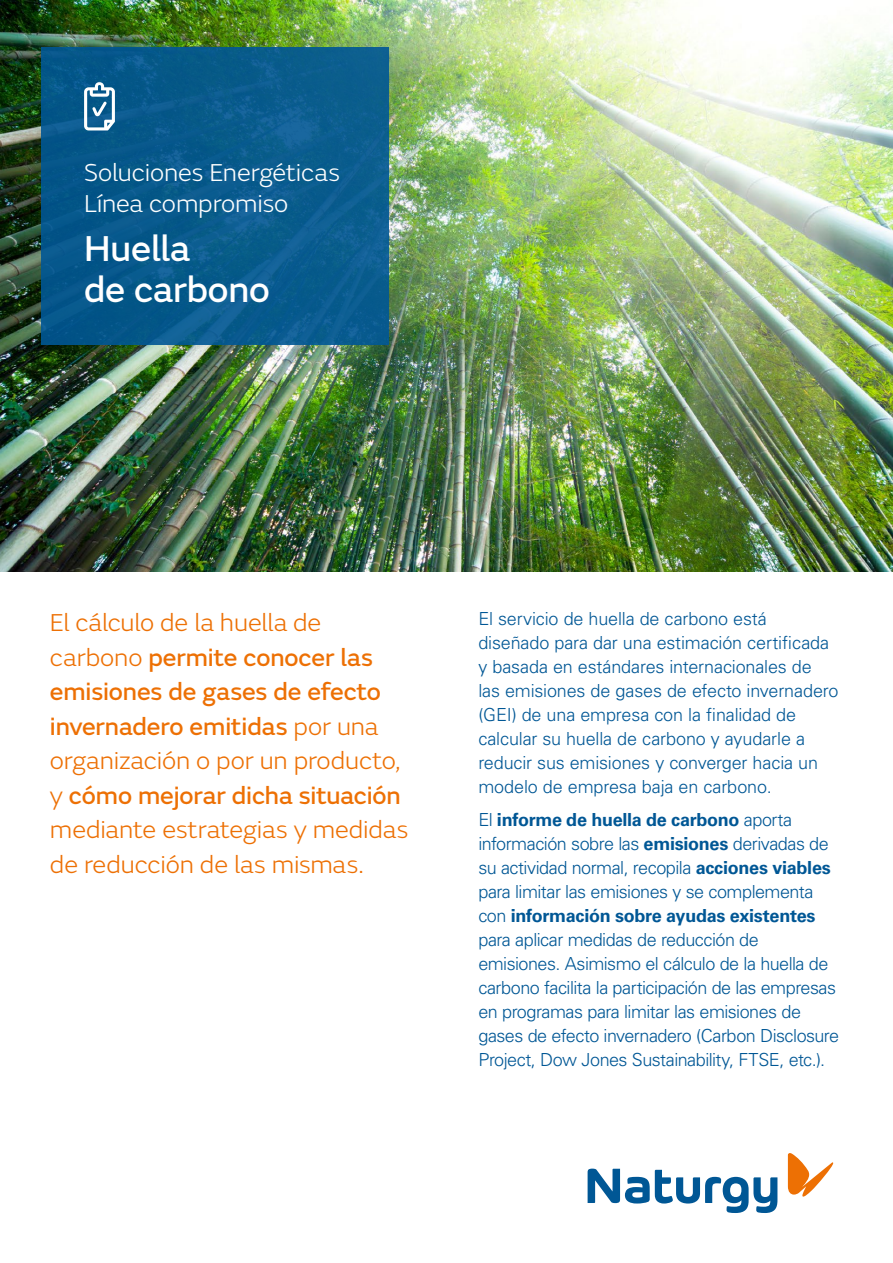
<style>
.page{position:relative;width:893px;height:1263px;background:#fff}
.page>*{position:absolute;margin:0;border:0;box-sizing:border-box;transform-origin:0 0}
.t1{font:37.5px/40.5px "FS Emeric Core";letter-spacing:-.005em;color:#fff}
.t2{font:25.5px/34.5px "FS Emeric Core";letter-spacing:-.005em;color:#ed7004}
.t3{font:300 25.5px/34.5px "FS Emeric";letter-spacing:-.005em;color:#ed7004}
.t4{font:300 25.5px/31.5px "FS Emeric";letter-spacing:-.005em;color:#fff}
.t5{font:300 18px/24px "Univers LT Std";letter-spacing:-.02em;color:#005795}
.s1{font-family:"FS Emeric";font-weight:300}
.s2{font-weight:700}
</style>
<div class="page">
<img style="left:0;top:0;width:893px;height:572px">
<div style="left:41px;top:47px;width:348px;height:297px;background:linear-gradient(to right,#045588,#0d6091)"></div>
<svg style="left:788px;top:1153px;width:45px;height:43px"></svg>
<svg style="left:588px;top:1168px;width:189px;height:45px"></svg>
<svg style="left:84px;top:82px;width:31px;height:48px"></svg>
<h2 class="t4" style="left:84px;top:156px;width:258px">Soluciones Energéticas<br>Línea compromiso</h2>
<h1 class="t1" style="left:84px;top:226px;width:187px">Huella<br>de carbono</h1>
<h2 class="t3" style="left:50px;top:604px;width:273px">El cálculo de la huella de</h2>
<h2 class="t2" style="left:50px;top:638px;width:332px"><span class="s1">carbono</span> permite conocer las emisiones de gases de efecto invernadero emitidas <span class="s1">por una</span></h2>
<h2 class="t3" style="left:50px;top:742px;width:352px">organización o por un producto,</h2>
<h2 class="t2" style="left:50px;top:776px;width:352px"><span class="s1">y</span> cómo mejorar dicha situación</h2>
<h2 class="t3" style="left:50px;top:811px;width:360px">mediante estrategias y medidas de reducción de las mismas.</h2>
<p class="t5" style="left:478px;top:607px;width:362px">El servicio de huella de carbono está diseñado para dar una estimación certificada y basada en estándares internacionales de<br>las emisiones de gases de efecto invernadero (GEI) de una empresa con la finalidad de calcular su huella de carbono y ayudarle a reducir sus emisiones y converger hacia un modelo de empresa baja en carbono.</p>
<p class="t5" style="left:478px;top:807px;width:362px">El <span class="s2">informe de huella de carbono</span> aporta información sobre las <span class="s2">emisiones</span> derivadas de su actividad normal, recopila <span class="s2">acciones viables </span>para limitar las emisiones y se complementa con <span class="s2">información sobre ayudas existentes </span>para aplicar medidas de reducción de emisiones. Asimismo el cálculo de la huella de carbono facilita la participación de las empresas en programas para limitar las emisiones de gases de efecto invernadero (Carbon Disclosure Project, Dow Jones Sustainability, FTSE, etc.).</p>
</div>
